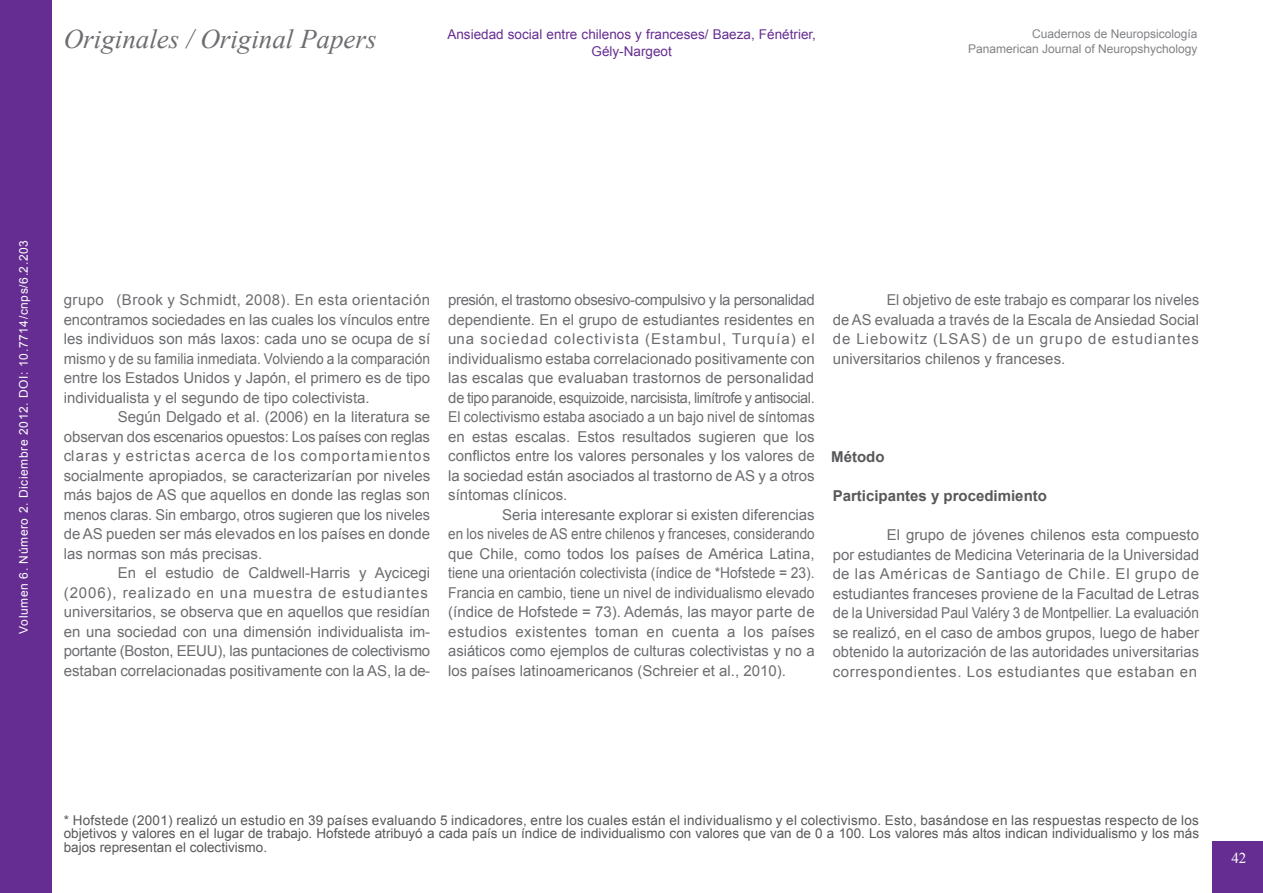
<style>
.page{position:relative;width:1263px;height:893px;background:#fff}
.page>*{position:absolute;margin:0;border:0;box-sizing:border-box;transform-origin:0 0}
.t1{font:italic 27px "Times New Roman";color:#6c6d70}
.t2{font:15px/19.5px "Arial";color:#6c6d70}
.t3{font:15px "Arial";letter-spacing:-.03em;color:#6c6d70}
.t4{font:15px "Arial";color:#6c6d70;scale:.93 1}
.t5{font:15px/19.5px "Arial";letter-spacing:-.02em;color:#6c6d70;text-align:right}
.t6{font:15px "Arial";letter-spacing:.07em;color:#6c6d70}
.t7{font:15px/19.5px "Arial";letter-spacing:.06em;color:#6c6d70;text-align:right}
.t8{font:15px "Arial";letter-spacing:.03em;color:#6c6d70}
.t9{font:15px "Arial";color:#6c6d70;scale:.95 1}
.t10{font:15px "Arial";letter-spacing:.04em;color:#6c6d70}
.t11{font:15px "Arial";letter-spacing:.05em;color:#6c6d70}
.t12{font:700 15px "Arial";color:#57585a}
.t13{font:15px "Times New Roman";color:#fff}
.t14{font:13.5px/13.5px "Arial";color:#57585a}
.t15{font:13.5px "Arial";letter-spacing:.02em;color:#57585a}
.t16{font:13.5px/16.5px "Arial";color:#652d91;text-align:center}
.t17{font:12px "Arial";color:#808285}
.t18{font:12px "Arial";letter-spacing:.05em;color:#fff}
</style>
<div class="page">
<div style="left:0;top:0;width:51px;height:893px;background:#652d91"></div>
<div style="left:1212px;top:842px;width:51px;height:51px;background:#652d91"></div>
<p class="t1" style="left:64px;top:21px;width:314px">Originales / Original Papers</p>
<p class="t16" style="left:447px;top:27px;width:370px">Ansiedad social entre chilenos y franceses/ Baeza, Fénétrier,<br>Gély-Nargeot</p>
<p class="t17" style="left:1032px;top:26px;width:167px">Cuadernos de Neuropsicología</p>
<p class="t17" style="left:968px;top:41px;width:231px">Panamerican Journal of Neuropshychology</p>
<p class="t18" style="left:16px;top:634px;width:395px;rotate:-90deg">Volumen 6. Número 2. Diciembre 2012. DOI: 10.7714/cnps/6.2.203</p>
<p class="t8" style="left:64px;top:290px;width:368px">grupo (Brook y Schmidt, 2008). En esta orientación</p>
<p class="t2" style="left:64px;top:310px;width:368px">encontramos sociedades en las cuales los vínculos entre</p>
<p class="t2" style="left:64px;top:329px;width:368px">les individuos son más laxos: cada uno se ocupa de sí mismo y de su familia inmediata. Volviendo a la comparación</p>
<p class="t2" style="left:64px;top:368px;width:368px">entre los Estados Unidos y Japón, el primero es de tipo individualista y el segundo de tipo colectivista.</p>
<p class="t5" style="left:64px;top:407px;width:368px">Según Delgado et al. (2006) en la literatura se observan dos escenarios opuestos: Los países con reglas</p>
<p class="t6" style="left:64px;top:446px;width:368px">claras y estrictas acerca de los comportamientos</p>
<p class="t2" style="left:64px;top:466px;width:368px;text-align:justify">socialmente apropiados, se caracterizarían por niveles más bajos de AS que aquellos en donde las reglas son menos claras. Sin embargo, otros sugieren que los niveles</p>
<p class="t2" style="left:64px;top:524px;width:368px">de AS pueden ser más elevados en los países en donde</p>
<p class="t2" style="left:64px;top:544px;width:200px">las normas son más precisas.</p>
<p class="t7" style="left:64px;top:563px;width:368px">En el estudio de Caldwell-Harris y Aycicegi (2006), realizado en una muestra de estudiantes</p>
<p class="t2" style="left:64px;top:602px;width:368px;text-align:justify">universitarios, se observa que en aquellos que residían en una sociedad con una dimensión individualista im&shy;portante (Boston, EEUU), las puntaciones de colectivismo</p>
<p class="t2" style="left:64px;top:661px;width:368px">estaban correlacionadas positivamente con la AS, la de-</p>
<p class="t3" style="left:448px;top:290px;width:368px">presión, el trastorno obsesivo-compulsivo y la personalidad</p>
<p class="t2" style="left:448px;top:310px;width:368px">dependiente. En el grupo de estudiantes residentes en una sociedad colectivista (Estambul, Turquía) el</p>
<p class="t2" style="left:448px;top:349px;width:368px">individualismo estaba correlacionado positivamente con las escalas que evaluaban trastornos de personalidad</p>
<p class="t3" style="left:448px;top:387px;width:368px">de tipo paranoide, esquizoide, narcisista, limítrofe y antisocial.</p>
<p class="t4" style="left:448px;top:407px;width:395px">El colectivismo estaba asociado a un bajo nivel de síntomas</p>
<p class="t2" style="left:448px;top:427px;width:368px;text-align:justify">en estas escalas. Estos resultados sugieren que los conflictos entre los valores personales y los valores de la sociedad están asociados al trastorno de AS y a otros síntomas clínicos.</p>
<p class="t2" style="left:448px;top:505px;width:368px;text-align:right">Seria interesante explorar si existen diferencias<br>en los niveles de AS entre chilenos y franceses, considerando</p>
<p class="t2" style="left:448px;top:544px;width:368px">que Chile, como todos los países de América Latina, tiene una orientación colectivista (índice de *Hofstede = 23).</p>
<p class="t4" style="left:448px;top:582px;width:395px">Francia en cambio, tiene un nivel de individualismo elevado</p>
<p class="t2" style="left:448px;top:602px;width:368px;text-align:justify">(índice de Hofstede = 73). Además, las mayor parte de estudios existentes toman en cuenta a los países asiáticos como ejemplos de culturas colectivistas y no a los países latinoamericanos (Schreier et al., 2010).</p>
<p class="t9" style="left:887px;top:290px;width:330px">El objetivo de este trabajo es comparar los niveles</p>
<p class="t2" style="left:833px;top:310px;width:368px">de AS evaluada a través de la Escala de Ansiedad Social</p>
<p class="t6" style="left:833px;top:329px;width:368px">de Liebowitz (LSAS) de un grupo de estudiantes</p>
<p class="t2" style="left:833px;top:349px;width:234px">universitarios chilenos y franceses.</p>
<p class="t12" style="left:831px;top:446px;width:55px">Método</p>
<p class="t12" style="left:833px;top:486px;width:216px">Participantes y procedimiento</p>
<p class="t2" style="left:833px;top:525px;width:368px;text-align:right">El grupo de jóvenes chilenos esta compuesto<br>por estudiantes de Medicina Veterinaria de la Universidad</p>
<p class="t11" style="left:833px;top:564px;width:368px">de las Américas de Santiago de Chile. El grupo de</p>
<p class="t2" style="left:833px;top:584px;width:368px">estudiantes franceses proviene de la Facultad de Letras</p>
<p class="t2" style="left:833px;top:603px;width:368px">de la Universidad Paul Valéry 3 de Montpellier. La evaluación</p>
<p class="t2" style="left:833px;top:623px;width:368px">se realizó, en el caso de ambos grupos, luego de haber obtenido la autorización de las autoridades universitarias</p>
<p class="t10" style="left:833px;top:661px;width:366px">correspondientes. Los estudiantes que estaban en</p>
<p class="t15" style="left:64px;top:811px;width:1137px">* Hofstede (2001) realizó un estudio en 39 países evaluando 5 indicadores, entre los cuales están el individualismo y el colectivismo. Esto, basándose en las respuestas respecto de los</p>
<p class="t14" style="left:64px;top:827px;width:1137px">objetivos y valores en el lugar de trabajo. Hofstede atribuyó a cada país un índice de individualismo con valores que van de 0 a 100. Los valores más altos indican individualismo y los más bajos representan el colectivismo.</p>
<p class="t13" style="left:1231px;top:848px;width:16px">42</p>
</div>
